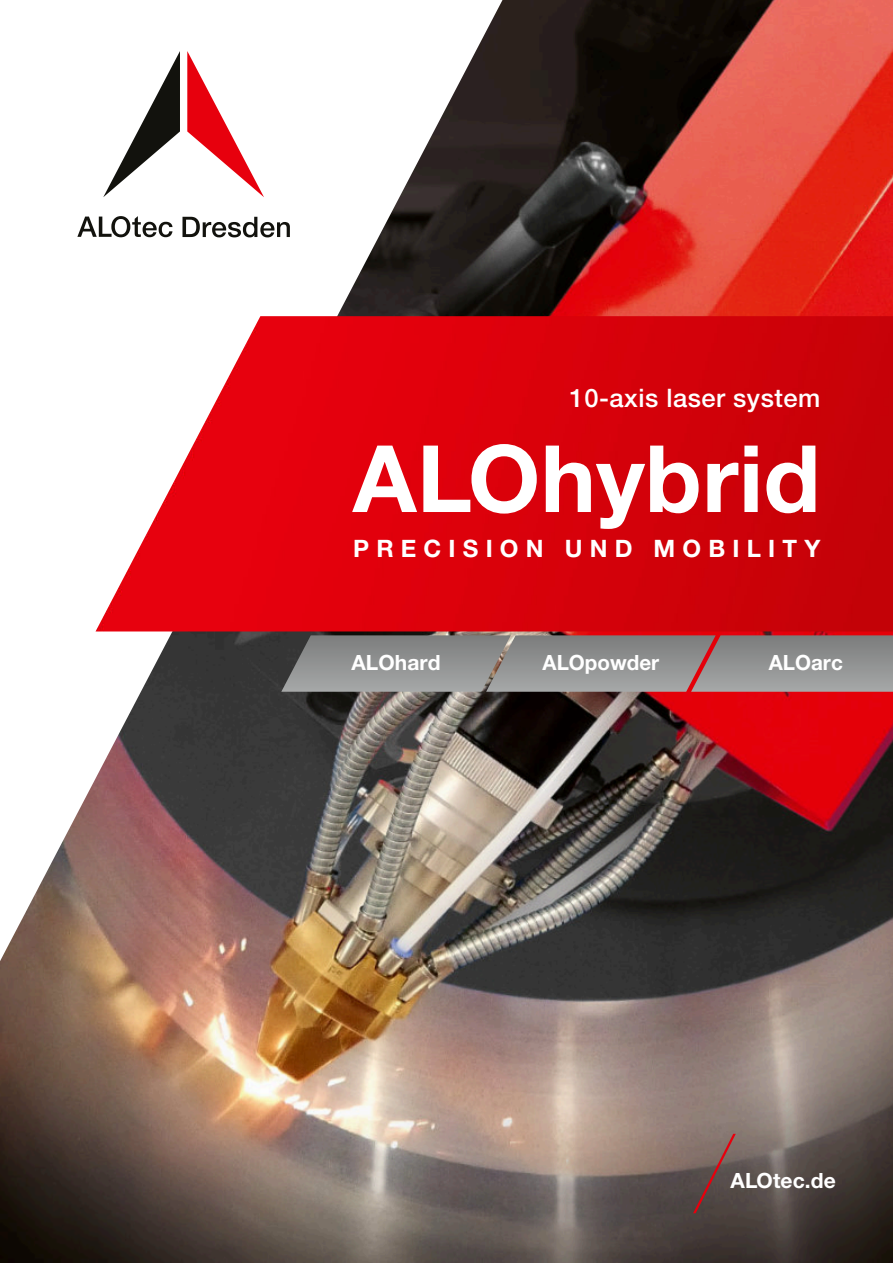
<style>
.page{position:relative;width:893px;height:1263px;background:#fff}
.page>*{position:absolute;margin:0;border:0;box-sizing:border-box;transform-origin:0 0}
.t1{font:700 93px "Helvetica Neue";letter-spacing:.005em;color:#fff}
.t2{font:500 25.5px "Helvetica Neue";letter-spacing:.02em;color:#fff}
.t3{font:700 24px "Helvetica Neue";letter-spacing:.3em;color:#fff}
.t4{font:700 21px "Helvetica Neue";color:#fff}
</style>
<div class="page">
<img style="left:509px;top:0;width:384px;height:1263px">
<img style="left:0;top:0;width:509px;height:1263px">
<img style="left:96px;top:316px;width:797px;height:315px">
<svg style="left:103px;top:51px;width:77px;height:146px"></svg>
<svg style="left:187px;top:51px;width:77px;height:146px"></svg>
<svg style="left:77px;top:216px;width:95px;height:21px"></svg>
<svg style="left:182px;top:217px;width:108px;height:20px"></svg>
<img style="left:281px;top:635px;width:205px;height:57px">
<img style="left:486px;top:635px;width:205px;height:57px">
<img style="left:691px;top:635px;width:202px;height:57px">
<svg style="left:693px;top:1134px;width:43px;height:79px;background:#6d5450"></svg>
<p class="t2" style="left:570px;top:389px;width:252px">10-axis laser system</p>
<p class="t1" style="left:353px;top:446px;width:469px">ALOhybrid</p>
<p class="t3" style="left:353px;top:540px;width:469px">PRECISION UND MOBILITY</p>
<p class="t4" style="left:351px;top:655px;width:91px">ALOhard</p>
<p class="t4" style="left:543px;top:655px;width:118px">ALOpowder</p>
<p class="t4" style="left:769px;top:655px;width:75px">ALOarc</p>
<p class="t4" style="left:731px;top:1172px;width:107px">ALOtec.de</p>
</div>
